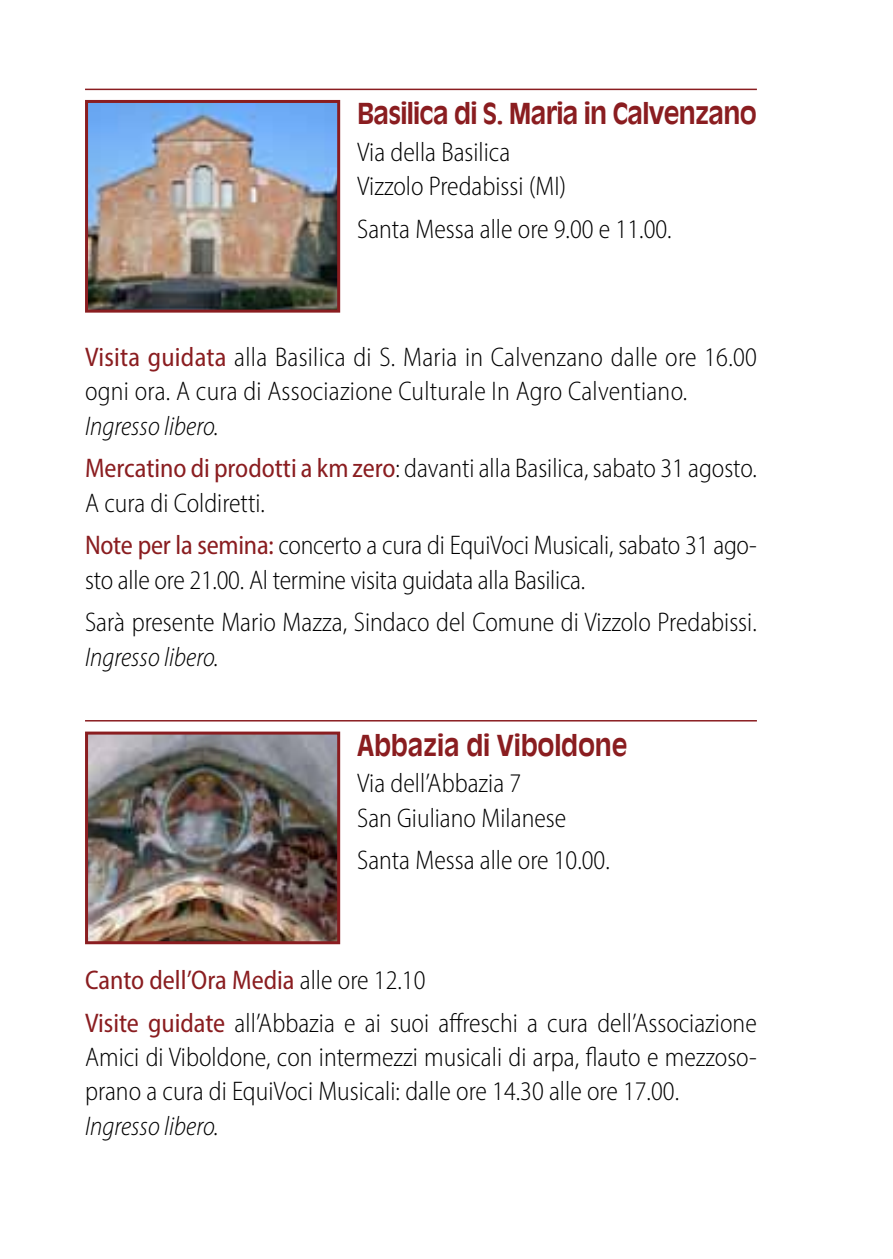
<style>
.page{position:relative;width:893px;height:1259px;background:#fff}
.page>*{position:absolute;margin:0;border:0;box-sizing:border-box;transform-origin:0 0}
.t1{font:700 28.5px "Antique Olive Std";letter-spacing:-.03em;color:#8a1d20;scale:.9 1}
.t2{font:700 28.5px "Antique Olive Std";letter-spacing:-.01em;color:#8a1d20;scale:.9 1}
.t3{font:300 semi-condensed 27px/34.2px "Myriad Pro";color:#000}
.t4{font:italic 300 semi-condensed 27px "Myriad Pro";color:#000}
.s1{font-weight:400;color:#8a1d20}
.s2{font-style:italic}
</style>
<div class="page">
<hr style="left:85px;top:89px;width:672px;height:1px;background:#8a1d20">
<hr style="left:85px;top:720px;width:672px;height:1px;background:#8a1d20">
<img style="left:89px;top:735px;width:247px;height:205px">
<div style="left:85px;top:731px;width:255px;height:213px;border:3px solid #8a1d20"></div>
<img style="left:89px;top:104px;width:247px;height:205px">
<div style="left:85px;top:100px;width:255px;height:213px;border:3px solid #8a1d20"></div>
<p class="t1" style="left:357px;top:96px;width:446px">Basilica di S. Maria in Calvenzano</p>
<p class="t3" style="left:357px;top:135px;width:211px">Via della Basilica<br>Vizzolo Predabissi (MI)</p>
<p class="t3" style="left:357px;top:212px;width:316px">Santa Messa alle ore 9.00 e 11.00.</p>
<p class="t3" style="left:85px;top:340px;width:673px"><span class="s1">Visita guidata</span> alla Basilica di S. Maria in Calvenzano dalle ore 16.00 ogni ora. A cura di Associazione Culturale In Agro Calventiano.</p>
<p class="t3" style="left:85px;top:404px;width:673px;line-height:42.6px"><span class="s2">Ingresso libero.<br></span><span class="s1">Mercatino di prodotti a km zero</span>: davanti alla Basilica, sabato 31 agosto.</p>
<p class="t3" style="left:85px;top:481px;width:673px;line-height:42.6px">A cura di Coldiretti.<br><span class="s1">Note per la semina:</span> concerto a cura di EquiVoci Musicali, sabato 31 ago-</p>
<p class="t3" style="left:85px;top:558px;width:673px;line-height:42.6px">sto alle ore 21.00. Al termine visita guidata alla Basilica.<br>Sarà presente Mario Mazza, Sindaco del Comune di Vizzolo Predabissi.</p>
<p class="t4" style="left:85px;top:640px;width:135px">Ingresso libero.</p>
<p class="t2" style="left:357px;top:727px;width:302px">Abbazia di Viboldone</p>
<p class="t3" style="left:357px;top:766px;width:211px">Via dell’Abbazia 7<br>San Giuliano Milanese</p>
<p class="t3" style="left:357px;top:843px;width:254px">Santa Messa alle ore 10.00.</p>
<p class="t3" style="left:85px;top:958px;width:673px;line-height:42.6px"><span class="s1">Canto dell’Ora Media</span> alle ore 12.10<br><span class="s1">Visite guidate</span> all’Abbazia e ai suoi affreschi a cura dell’Associazione</p>
<p class="t3" style="left:85px;top:1039px;width:673px">Amici di Viboldone, con intermezzi musicali di arpa, flauto e mezzoso&shy;prano a cura di EquiVoci Musicali: dalle ore 14.30 alle ore 17.00.</p>
<p class="t4" style="left:85px;top:1109px;width:135px">Ingresso libero.</p>
</div>
